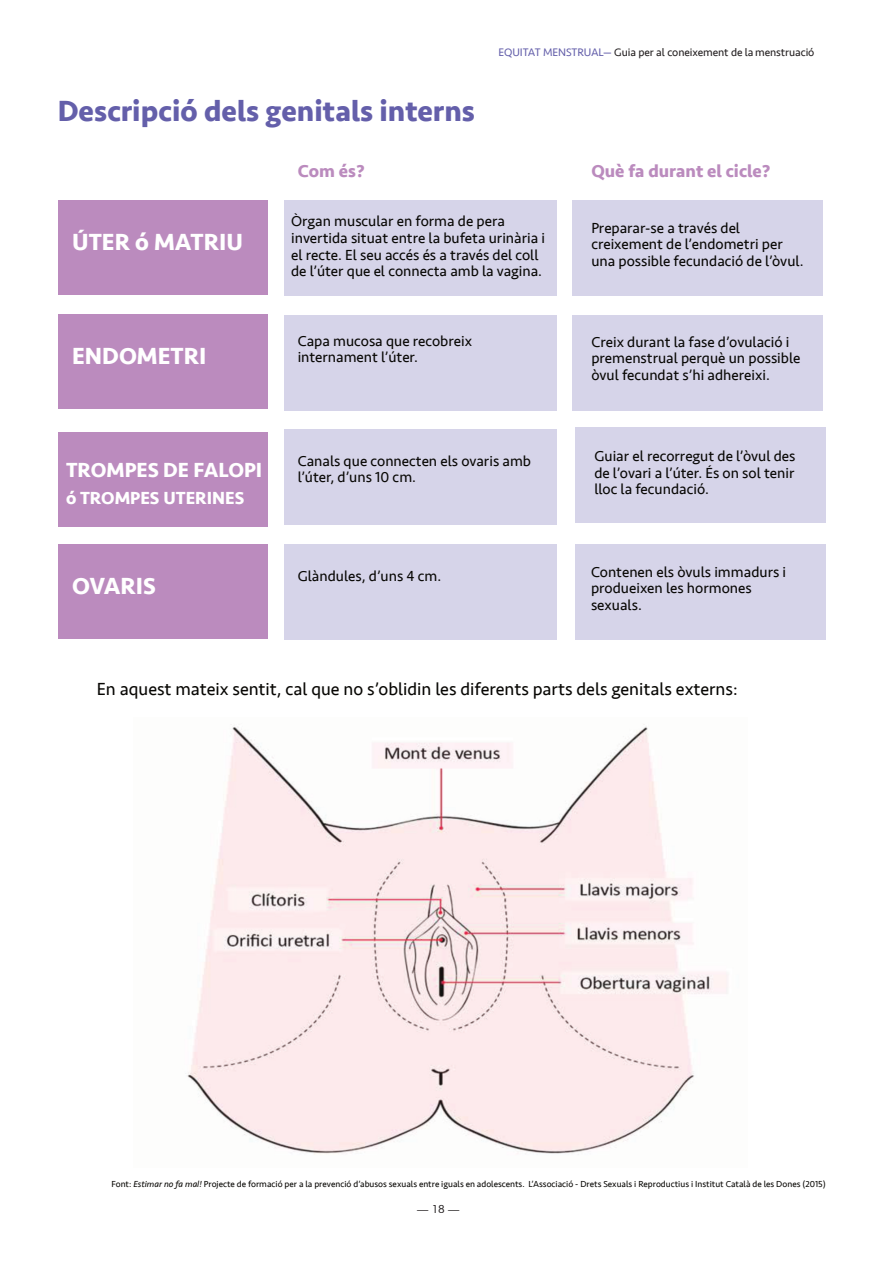
<style>
.page{position:relative;width:893px;height:1263px;background:#fff}
.page>*{position:absolute;margin:0;border:0;box-sizing:border-box;transform-origin:0 0}
.t1{font:700 30px "Seravek";color:#645faa}
.t2{font:700 24px "Seravek";color:#fff}
.t3{font:700 21px "Seravek";color:#fff}
.t4{font:18px "Seravek";color:#080704}
.t5{font:700 18px "Seravek";color:#bb8bbe}
.t6{font:700 18px "Seravek";color:#fff}
.t7{font:15px/16.5px "Seravek";color:#080704}
.t8{font:11.25px "Seravek";letter-spacing:-.005em;color:#231f20}
.t9{font:11.25px "Futura BT";color:#231f20}
.t10{font:9px "Seravek";color:#080704}
.s1{color:#645faa}
.s2{font-style:italic}
</style>
<div class="page">
<div style="left:572px;top:200px;width:251px;height:96px;background:#d6d4e9"></div>
<div style="left:285px;top:200px;width:272px;height:96px;background:#d6d4e9"></div>
<div style="left:58px;top:200px;width:209px;height:95px;background:#bb8bbe"></div>
<div style="left:572px;top:315px;width:251px;height:95px;background:#d6d4e9"></div>
<div style="left:285px;top:315px;width:272px;height:95px;background:#d6d4e9"></div>
<div style="left:58px;top:315px;width:209px;height:94px;background:#bb8bbe"></div>
<div style="left:575px;top:428px;width:251px;height:95px;background:#d6d4e9"></div>
<div style="left:285px;top:429px;width:272px;height:96px;background:#d6d4e9"></div>
<div style="left:58px;top:432px;width:209px;height:94px;background:#bb8bbe"></div>
<div style="left:575px;top:544px;width:251px;height:96px;background:#d6d4e9"></div>
<div style="left:285px;top:544px;width:272px;height:96px;background:#d6d4e9"></div>
<div style="left:58px;top:544px;width:209px;height:95px;background:#bb8bbe"></div>
<img style="left:187px;top:724px;width:541px;height:431px">
<h1 class="t1" style="left:58px;top:94px;width:419px">Descripció dels genitals interns</h1>
<p class="t8" style="left:498px;top:45px;width:317px"><span class="s1">EQUITAT MENSTRUAL—</span> Guia per al coneixement de lamenstruació</p>
<h2 class="t2" style="left:72px;top:227px;width:172px">ÚTER ó MATRIU</h2>
<h2 class="t2" style="left:72px;top:342px;width:136px">ENDOMETRI</h2>
<h3 class="t3" style="left:66px;top:458px;width:198px">TROMPES DE FALOPI</h3>
<p class="t6" style="left:66px;top:487px;width:180px">ó TROMPES UTERINES</p>
<h2 class="t2" style="left:72px;top:571px;width:85px">OVARIS</h2>
<p class="t5" style="left:298px;top:160px;width:69px">Com és?</p>
<p class="t5" style="left:591px;top:160px;width:181px">Què fa durant el cicle?</p>
<p class="t7" style="left:291px;top:214px;width:255px">Òrgan muscular en forma de pera invertida situat entre la bufeta urinària i el recte. El seu accés és a través del coll de l’úter que el connecta amb la vagina.</p>
<p class="t7" style="left:591px;top:220px;width:214px">Preparar-se a través del creixement de l’endometri per una possible fecundació de l’òvul.</p>
<p class="t7" style="left:298px;top:333px;width:176px">Capa mucosa que recobreix internament l’úter.</p>
<p class="t7" style="left:591px;top:334px;width:210px">Creix durant la fase d’ovulació i premenstrual perquè un possible òvul fecundat s’hi adhereixi.</p>
<p class="t7" style="left:298px;top:453px;width:235px">Canals que connecten els ovaris amb l’úter, d’uns 10 cm.</p>
<p class="t7" style="left:594px;top:448px;width:203px;text-align:justify">Guiar el recorregut de l’òvul des de l’ovari a l’úter. És on sol tenir lloc la fecundació.</p>
<p class="t7" style="left:298px;top:568px;width:145px">Glàndules, d’uns 4 cm.</p>
<p class="t7" style="left:591px;top:564px;width:197px">Contenen els òvuls immadurs i produeixen les hormones sexuals.</p>
<p class="t4" style="left:97px;top:678px;width:642px">En aquest mateix sentit, cal que no s’oblidin les diferents parts dels genitals externs:</p>
<p class="t10" style="left:111px;top:1178px;width:716px">Font: <span class="s2">Estimar no fa mal!</span> Projecte de formació per a la prevenció d’abusos sexuals entre iguals en adolescents. L’Associació - Drets Sexuals i Reproductius i Institut Català de les Dones (2015)</p>
<p class="t9" style="left:417px;top:1204px;width:44px">—18—</p>
</div>
